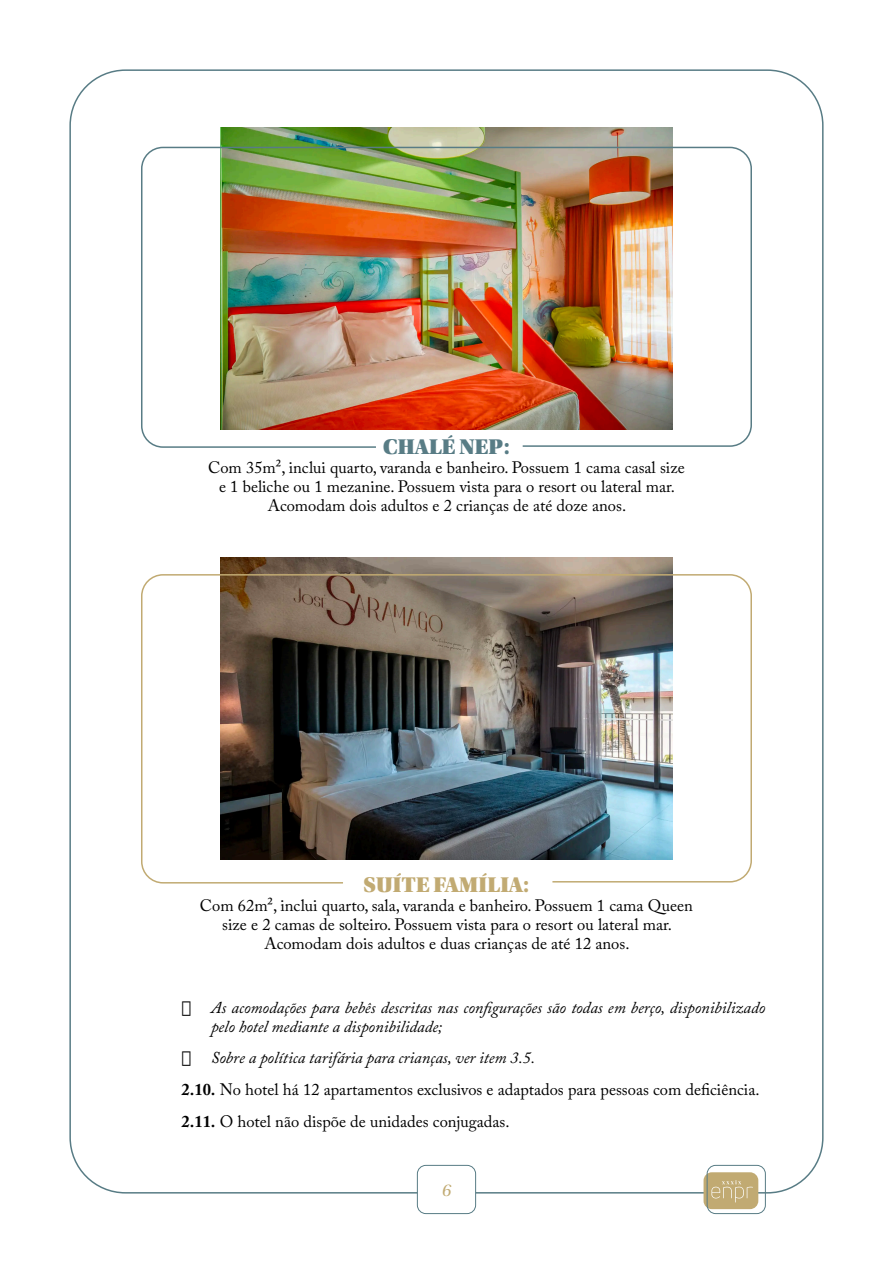
<style>
.page{position:relative;width:893px;height:1263px;background:#fff}
.page>*{position:absolute;margin:0;border:0;box-sizing:border-box;transform-origin:0 0}
.t1{font:22.5px "Utopia Std Black Headline";letter-spacing:.01em;color:#c1aa72}
.t2{font:22.5px "Utopia Std Black Headline";letter-spacing:.01em;color:#587c85}
.t3{font:18px "Utopia Std Subh It";color:#c1aa72}
.t4{font:16.5px/18.9px "Adobe Caslon Pro";color:#000;text-align:center}
.t5{font:italic 16.5px/18.9px "Adobe Caslon Pro";color:#000}
.s1{font-style:italic}
.s2{font-weight:700}
</style>
<div class="page">
<div style="left:703px;top:1172px;width:55px;height:37px;background:#c1aa72;border-radius:8px"></div>
<div style="left:707px;top:1165px;width:59px;height:49px;border:1px solid #587c85;border-radius:9px"></div>
<svg style="left:711px;top:1180px;width:42px;height:22px"></svg>
<div style="left:417px;top:1165px;width:59px;height:49px;border:1px solid #587c85;border-radius:9px"></div>
<img style="left:220px;top:128px;width:453px;height:18px">
<img style="left:220px;top:558px;width:453px;height:15px">
<img style="left:141px;top:146px;width:611px;height:302px">
<img style="left:141px;top:573px;width:611px;height:311px">
<h1 class="t2" style="left:383px;top:435px;width:128px">CHALÉ NEP:</h1>
<p class="t4" style="left:208px;top:458px;width:478px">Com 35m², inclui quarto, varanda e banheiro. Possuem 1 cama casal size e 1 beliche ou 1 mezanine. Possuem vista para o resort ou lateral mar.<br>Acomodam dois adultos e 2 crianças de até doze anos.</p>
<h1 class="t1" style="left:364px;top:873px;width:167px">SUÍTE FAMÍLIA:</h1>
<p class="t4" style="left:200px;top:896px;width:495px">Com 62m², inclui quarto, sala, varanda e banheiro. Possuem 1 cama Queen size e 2 camas de solteiro. Possuem vista para o resort ou lateral mar.<br>Acomodam dois adultos e duas crianças de até 12 anos.</p>
<p class="t5" style="left:211px;top:997px;width:556px;text-indent:-29px">• As acomodações para bebês descritas nas configurações são todas em berço, disponibilizado pelo hotel mediante a disponibilidade;</p>
<p class="t4" style="left:182px;top:1042px;width:579px;line-height:31.8px;text-align:left">• <span class="s1">Sobre a política tarifária para crianças, ver item 3.5.<br></span><span class="s2">2.10.</span> No hotel há 12 apartamentos exclusivos e adaptados para pessoas com deficiência.<br><span class="s2">2.11.</span> O hotel não dispõe de unidades conjugadas.</p>
<p class="t3" style="left:442px;top:1181px;width:10px">6</p>
</div>
